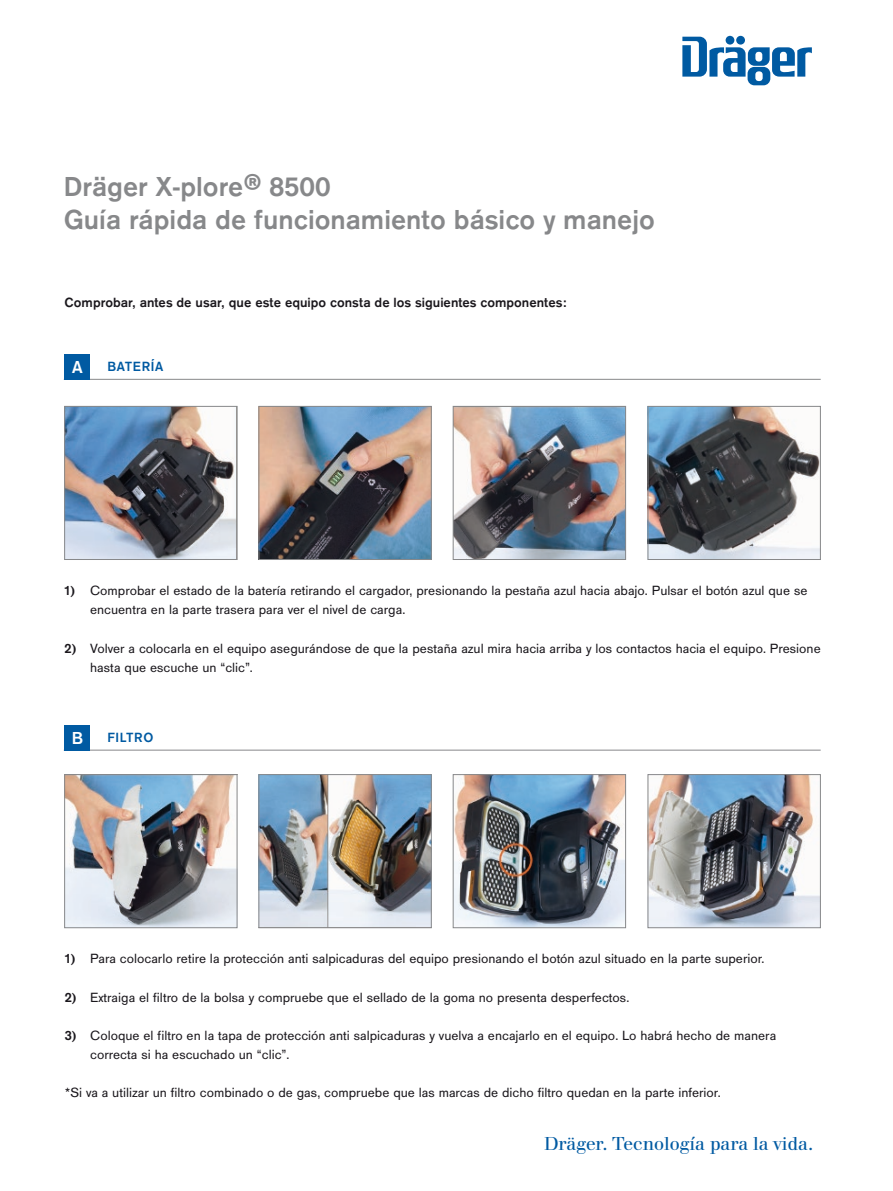
<style>
.page{position:relative;width:893px;height:1191px;background:#fff}
.page>*{position:absolute;margin:0;border:0;box-sizing:border-box;transform-origin:0 0}
.t1{font:700 28.5px/33px "Draeger San";color:#87888a}
.t2{font:19.5px "Draeger Walbaum";color:#005aa2}
.t3{font:700 18px "Draeger Sans";color:#fff}
.t4{font:13.8px/19.2px "Draeger San";color:#1a171c}
.t5{font:700 13.8px "Draeger San";color:#1a171c}
.t6{font:700 13.8px "Draeger San";letter-spacing:.05em;color:#005aa2}
.s1{font-weight:700}
</style>
<div class="page">
<svg style="left:682px;top:37px;width:130px;height:48px"></svg>
<hr style="left:64px;top:379px;width:757px;height:1px;background:#87888a">
<hr style="left:64px;top:750px;width:757px;height:1px;background:#87888a">
<div style="left:65px;top:354px;width:25px;height:25px;background:#005aa2"></div>
<div style="left:65px;top:725px;width:25px;height:25px;background:#005aa2"></div>
<img style="left:66px;top:408px;width:169px;height:150px">
<div style="left:64px;top:406px;width:173px;height:154px;border:1px solid #87888a"></div>
<img style="left:66px;top:776px;width:169px;height:150px">
<div style="left:64px;top:774px;width:173px;height:154px;border:1px solid #87888a"></div>
<img style="left:261px;top:408px;width:169px;height:150px">
<div style="left:259px;top:406px;width:173px;height:154px;border:1px solid #87888a"></div>
<img style="left:261px;top:776px;width:169px;height:150px">
<div style="left:259px;top:774px;width:173px;height:154px;border:1px solid #87888a"></div>
<img style="left:455px;top:408px;width:169px;height:150px">
<div style="left:453px;top:406px;width:173px;height:154px;border:1px solid #87888a"></div>
<img style="left:455px;top:776px;width:169px;height:150px">
<div style="left:453px;top:774px;width:173px;height:154px;border:1px solid #87888a"></div>
<img style="left:650px;top:408px;width:169px;height:150px">
<div style="left:648px;top:406px;width:173px;height:154px;border:1px solid #87888a"></div>
<img style="left:650px;top:776px;width:169px;height:150px">
<div style="left:648px;top:774px;width:173px;height:154px;border:1px solid #87888a"></div>
<h1 class="t1" style="left:64px;top:171px;width:593px">Dräger X-plore® 8500<br>Guía rápida de funcionamiento básico y manejo</h1>
<p class="t5" style="left:65px;top:295px;width:504px">Comprobar, antes de usar, que este equipo consta de los siguientes componentes:</p>
<h3 class="t3" style="left:72px;top:355px;width:12px">A</h3>
<p class="t6" style="left:107px;top:359px;width:57px">BATERÍA</p>
<p class="t4" style="left:90px;top:581px;width:719px;text-indent:-26px"><span class="s1">1)</span> Comprobar el estado de la batería retirando el cargador, presionando la pestaña azul hacia abajo. Pulsar el botón azul que se encuentra en la parte trasera para ver el nivel de carga.</p>
<p class="t4" style="left:90px;top:638px;width:732px;text-indent:-26px"><span class="s1">2)</span> Volver a colocarla en el equipo asegurándose de que la pestaña azul mira hacia arriba y los contactos hacia el equipo. Presione hasta que escuche un “clic”.</p>
<h3 class="t3" style="left:72px;top:725px;width:13px">B</h3>
<p class="t6" style="left:107px;top:729px;width:47px">FILTRO</p>
<p class="t4" style="left:65px;top:949px;width:701px"><span class="s1">1)</span> Para colocarlo retire la protección anti salpicaduras del equipo presionando el botón azul situado en la parte superior.</p>
<p class="t4" style="left:65px;top:987px;width:566px"><span class="s1">2)</span> Extraiga el filtro de la bolsa y compruebe que el sellado de la goma no presenta desperfectos.</p>
<p class="t4" style="left:90px;top:1026px;width:687px;text-indent:-26px"><span class="s1">3)</span> Coloque el filtro en la tapa de protección anti salpicaduras y vuelva a encajarlo en el equipo. Lo habrá hecho de manera correcta si ha escuchado un “clic”.</p>
<p class="t4" style="left:65px;top:1083px;width:657px">*Si va a utilizar un filtro combinado o de gas, compruebe que las marcas de dicho filtro quedan en la parte inferior.</p>
<h2 class="t2" style="left:544px;top:1132px;width:271px">Dräger. Tecnología para la vida.</h2>
</div>
